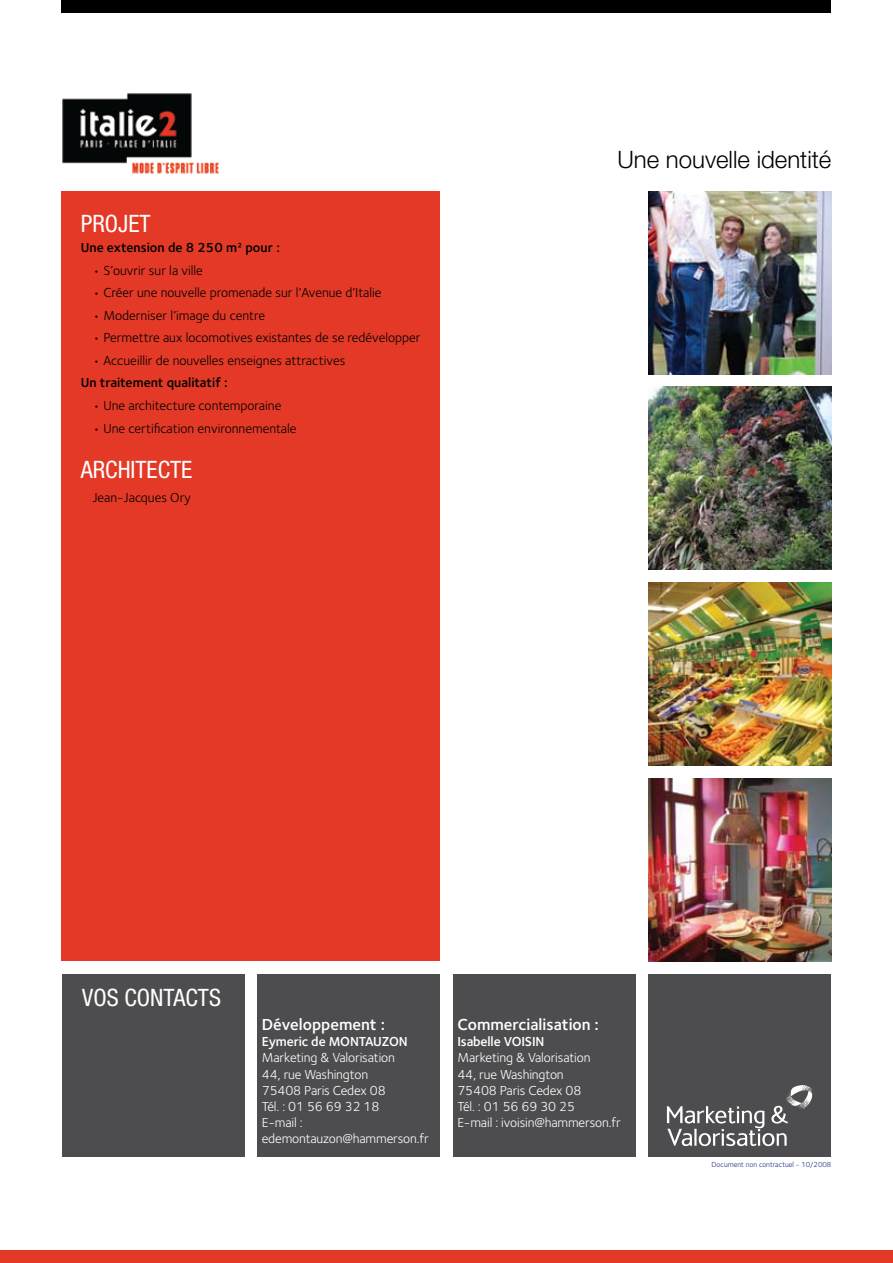
<style>
.page{position:relative;width:893px;height:1263px;background:#fff}
.page>*{position:absolute;margin:0;border:0;box-sizing:border-box;transform-origin:0 0}
.t1{font:condensed 24px "Helvetica Neue";color:#fff}
.t2{font:300 24px "Helvetica Neue";color:#000}
.t3{font:600 16.5px "Foundry Sterling";color:#fff}
.t4{font:13.5px "Foundry Sterling";color:#000}
.t5{font:13.5px/16.2px "Foundry Sterling";letter-spacing:-.01em;color:#fff}
.t6{font:600 13.5px "Foundry Sterling";color:#000}
.t7{font:600 13.5px "Foundry Sterling";letter-spacing:-.01em;color:#fff}
.t8{font:7.5px "Foundry Sterling";color:#1f2b7d}
</style>
<div class="page">
<img style="left:648px;top:191px;width:183px;height:183px">
<img style="left:648px;top:583px;width:183px;height:182px">
<div style="left:62px;top:0;width:769px;height:13px;background:#000"></div>
<div style="left:0;top:1250px;width:893px;height:13px;background:#e33926"></div>
<img style="left:648px;top:387px;width:183px;height:183px">
<img style="left:648px;top:778px;width:183px;height:183px">
<div style="left:648px;top:974px;width:183px;height:183px;background:#4d4d4f"></div>
<div style="left:453px;top:974px;width:183px;height:183px;background:#4d4d4f"></div>
<div style="left:257px;top:974px;width:183px;height:183px;background:#4d4d4f"></div>
<div style="left:62px;top:974px;width:182px;height:183px;background:#4d4d4f"></div>
<svg style="left:667px;top:1085px;width:146px;height:61px"></svg>
<div style="left:62px;top:191px;width:378px;height:769px;background:#e33926"></div>
<img style="left:62px;top:93px;width:157px;height:81px">
<h1 class="t1" style="left:81px;top:209px;width:71px">PROJET</h1>
<p class="t6" style="left:81px;top:239px;width:201px">Une extension de 8 250 m² pour :</p>
<p class="t4" style="left:93px;top:262px;width:112px">• S’ouvrir sur la ville</p>
<p class="t4" style="left:93px;top:285px;width:290px">• Créer une nouvelle promenade sur l’Avenue d’Italie</p>
<p class="t4" style="left:93px;top:307px;width:174px">• Moderniser l’image du centre</p>
<p class="t4" style="left:93px;top:330px;width:329px">• Permettre aux locomotives existantes de se redévelopper</p>
<p class="t4" style="left:93px;top:352px;width:254px">• Accueillir de nouvelles enseignes attractives</p>
<p class="t6" style="left:81px;top:375px;width:149px">Un traitement qualitatif :</p>
<p class="t4" style="left:93px;top:398px;width:190px">• Une architecture contemporaine</p>
<p class="t4" style="left:93px;top:420px;width:205px">• Une certification environnementale</p>
<h1 class="t1" style="left:81px;top:456px;width:113px">ARCHITECTE</h1>
<p class="t4" style="left:93px;top:489px;width:100px">Jean-Jacques Ory</p>
<h1 class="t2" style="left:617px;top:145px;width:215px">Une nouvelle identité</h1>
<h1 class="t1" style="left:82px;top:983px;width:140px">VOS CONTACTS</h1>
<p class="t3" style="left:262px;top:1014px;width:125px">Développement :</p>
<p class="t7" style="left:262px;top:1033px;width:147px">Eymeric de MONTAUZON</p>
<p class="t5" style="left:262px;top:1049px;width:169px">Marketing &amp; Valorisation<br>44, rue Washington<br>75408 Paris Cedex 08<br>Tél. : 01 56 69 32 18<br>E-mail : edemontauzon@hammerson.fr</p>
<p class="t3" style="left:457px;top:1015px;width:143px">Commercialisation :</p>
<p class="t7" style="left:457px;top:1034px;width:88px">Isabelle VOISIN</p>
<p class="t5" style="left:457px;top:1050px;width:165px">Marketing &amp; Valorisation<br>44, rue Washington<br>75408 Paris Cedex 08<br>Tél. : 01 56 69 30 25<br>E-mail : ivoisin@hammerson.fr</p>
<p class="t8" style="left:711px;top:1160px;width:121px">Document non contractuel - 10/2008</p>
</div>
